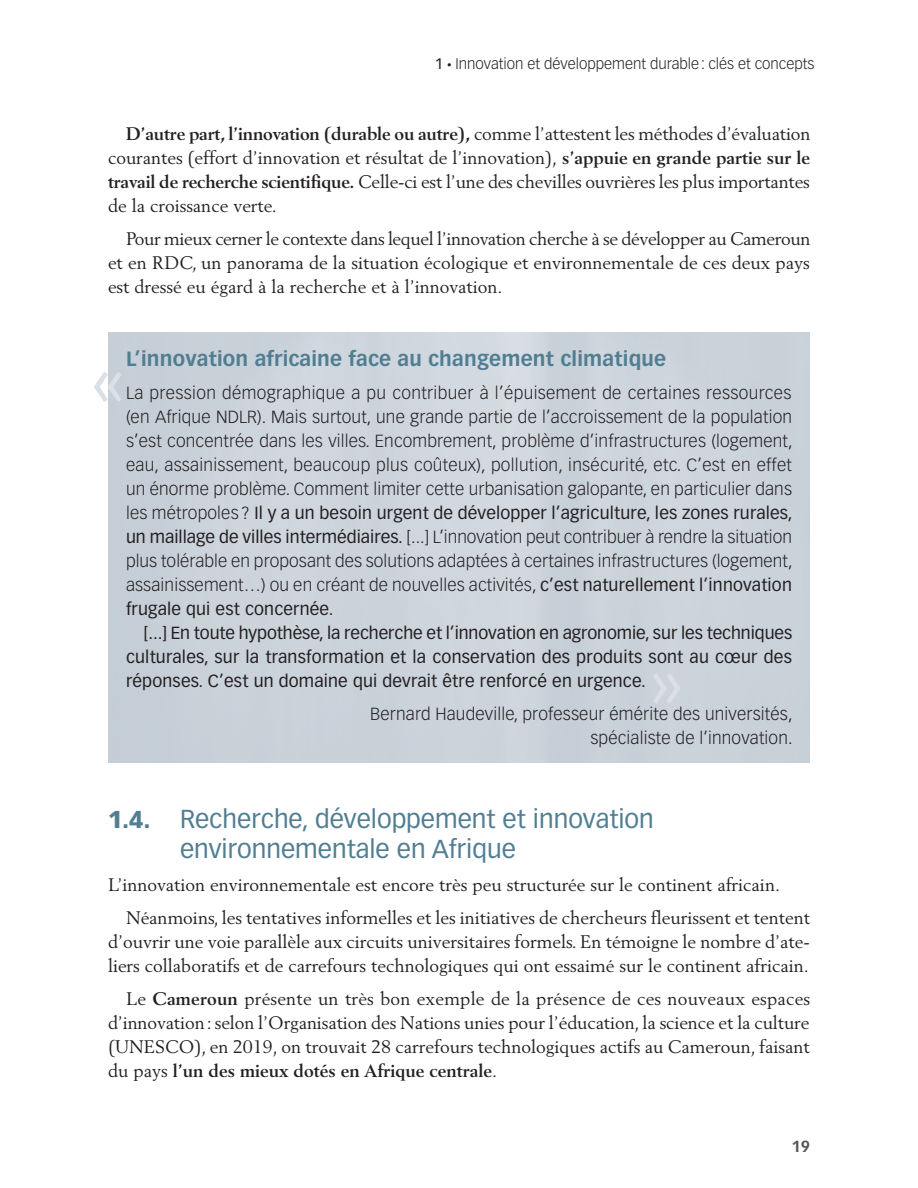
<style>
.page{position:relative;width:918px;height:1188px;background:#fff}
.page>*{position:absolute;margin:0;border:0;box-sizing:border-box;transform-origin:0 0}
.t1{font:67.5px "Vectora LT Std";color:#dae0e6}
.t2{font:25.5px/30px "Vectora LT Std";color:#517e93}
.t3{font:700 20.25px "Vectora LT Std";letter-spacing:.01em;color:#517e93}
.t4{font:18px/24px "Berling LT Std";color:#231f20;text-align:justify}
.t5{font:300 17.25px/24px "Vectora LT Std";letter-spacing:.01em;color:#231f20;text-align:justify}
.t6{font:17.25px/24px "Vectora LT Std";letter-spacing:.01em;color:#231f20;text-align:justify}
.t7{font:700 15.75px "Vectora LT Std";color:#57585a}
.t8{font:300 15px "Vectora LT Std";color:#231f20}
.s1{font-weight:400}
.s2{font-size:9px}
.s3{font-weight:700}
.s4{font-weight:900;font-size:24px}
</style>
<div class="page">
<p class="t8" style="left:435px;top:55px;width:381px"><span class="s1">1</span> <span class="s2">•</span> Innovation et développement durable: clés et concepts</p>
<p class="t4" style="left:108px;top:122px;width:704px;text-indent:18px"><span class="s3">D’autre part, l’innovation (durable ou autre),</span> comme l’attestent les méthodes d’évaluation courantes (effort d’innovation et résultat de l’innovation), <span class="s3">s’appuie en grande partie sur le travail de recherche scientifique.</span> Celle-ci est l’une des chevilles ouvrières les plus importantes de la croissance verte.</p>
<p class="t4" style="left:108px;top:227px;width:704px;text-indent:18px">Pour mieux cerner le contexte dans lequel l’innovation cherche à se développer au Cameroun et en RDC, un panorama de la situation écologique et environnementale de ces deux pays est dressé eu égard à la recherche et à l’innovation.</p>
<p class="t3" style="left:126px;top:347px;width:542px">L’innovation africaine face au changement climatique</p>
<p class="t5" style="left:126px;top:382px;width:668px">La pression démographique a pu contribuer à l’épuisement de certaines ressources (en Afrique NDLR). Mais surtout, une grande partie de l’accroissement de la population s’est concentrée dans les villes. Encombrement, problème d’infrastructures (logement, eau, assainissement, beaucoup plus coûteux), pollution, insécurité, etc. C’est en effet un énorme problème. Comment limiter cette urbanisation galopante, en particulier dans les métropoles ? <span class="s1">Il y a un besoin urgent de développer l’agriculture, les zones rurales, un maillage de villes intermédiaires.</span> [...] L’innovation peut contribuer à rendre la situation plus tolérable en proposant des solutions adaptées à certaines infrastructures (logement, assainissement…) ou en créant de nouvelles activités, <span class="s1">c’est naturellement l’innovation frugale qui est concernée.</span></p>
<p class="t6" style="left:126px;top:621px;width:668px;text-indent:18px">[...] En toute hypothèse, la recherche et l’innovation en agronomie, sur les techniques culturales, sur la transformation et la conservation des produits sont au cœur des réponses. C’est un domaine qui devrait être renforcé en urgence.</p>
<p class="t5" style="left:370px;top:702px;width:424px;text-align:right">Bernard Haudeville, professeur émérite des universités, spécialiste de l’innovation.</p>
<h1 class="t1" style="left:92px;top:343px;width:34px">«</h1>
<h2 class="t2" style="left:180px;top:805px;width:475px;text-indent:-72px"><span class="s4">1.4.</span> Recherche, développement et innovation environnementale en Afrique</h2>
<p class="t4" style="left:126px;top:868px;width:686px;line-height:33px;text-indent:-18px">L’innovation environnementale est encore très peu structurée sur le continent africain.<br>Néanmoins, les tentatives informelles et les initiatives de chercheurs fleurissent et tentent</p>
<p class="t4" style="left:108px;top:930px;width:703px">d’ouvrir une voie parallèle aux circuits universitaires formels. En témoigne le nombre d’ate&shy;liers collaboratifs et de carrefours technologiques qui ont essaimé sur le continent africain.</p>
<p class="t4" style="left:108px;top:987px;width:704px;text-indent:18px">Le <span class="s3">Cameroun</span> présente un très bon exemple de la présence de ces nouveaux espaces d’innovation: selon l’Organisation des Nations unies pour l’éducation, la science et la culture (UNESCO), en 2019, on trouvait 28 carrefours technologiques actifs au Cameroun, faisant du pays <span class="s3">l’un des mieux dotés en Afrique centrale</span>.</p>
<p class="t7" style="left:791px;top:1137px;width:20px">19</p>
</div>
